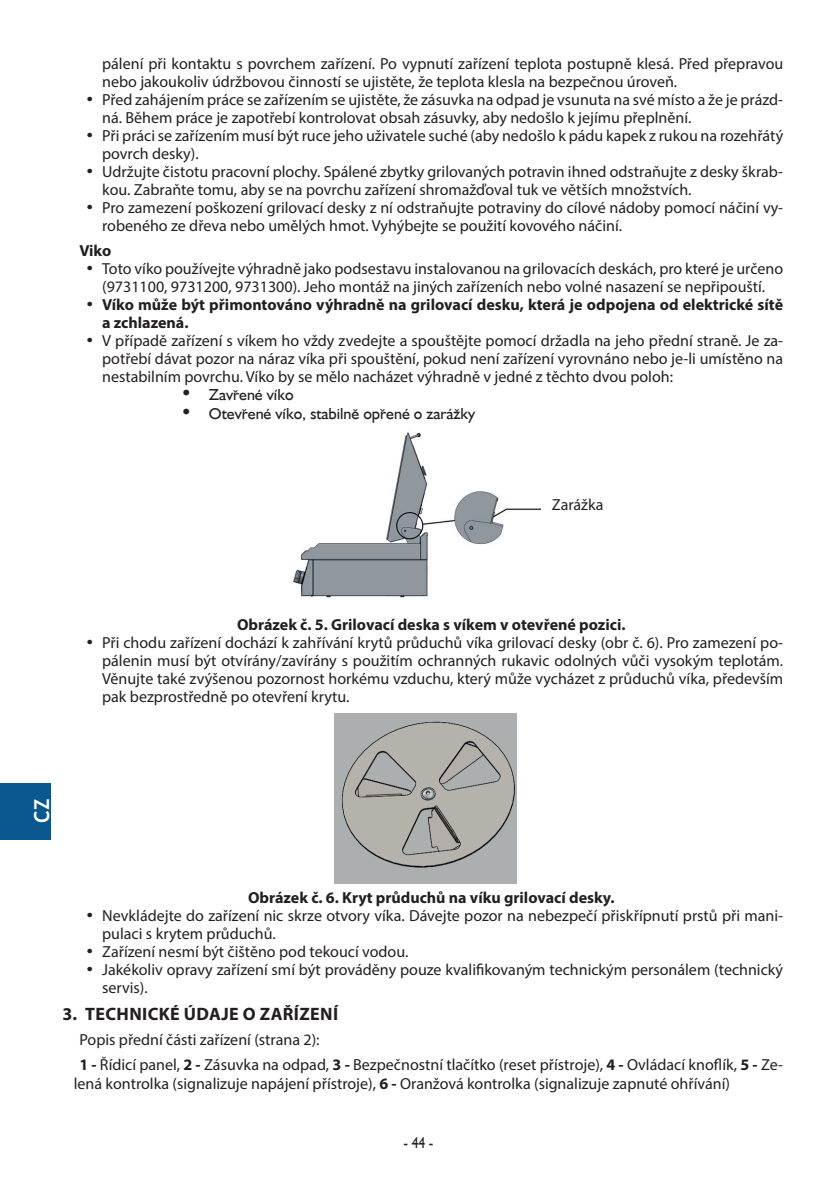
<style>
.page{position:relative;width:840px;height:1191px;background:#fff}
.page>*{position:absolute;margin:0;border:0;box-sizing:border-box;transform-origin:0 0}
.t1{font:700 20.6px "Trebuchet MS";color:#fff}
.t2{font:700 18px "Myriad Pro";letter-spacing:.02em;color:#231f20}
.t3{font:16px/18px "Myriad Pro";color:#231f20}
.t4{font:700 16px/18px "Myriad Pro";color:#231f20}
.t5{font:16px "Humanst 521 EU";color:#231f20}
.t6{font:16px "Humanst 521 EU";color:#231f20;scale:.86 1}
.s1{font-family:"Humanst 521 EU";font-weight:700}
.s2{font-family:"Humanst 521 EU"}
.s3{font-weight:700;font-size:20px}
.s4{font-weight:700}
</style>
<div class="page">
<div style="left:0;top:782px;width:51px;height:57px;background:#0b5890"></div>
<img style="left:293px;top:432px;width:247px;height:166px">
<img style="left:334px;top:713px;width:182px;height:170px">
<p class="t3" style="left:102px;top:54px;width:682px">pálení při kontaktu s povrchem zařízení. Po vypnutí zařízení teplota postupně klesá. Před přepravou nebo jakoukoliv údržbovou činností se ujistěte, že teplota klesla na bezpečnou úroveň.</p>
<p class="t3" style="left:102px;top:90px;width:682px;text-indent:-17px"><span class="s1">•</span> Před zahájením práce se zařízením se ujistěte, že zásuvka na odpad je vsunuta na své místo a že je prázd&shy;ná. Během práce je zapotřebí kontrolovat obsah zásuvky, aby nedošlo k jejímu přeplnění.</p>
<p class="t3" style="left:102px;top:126px;width:682px;text-indent:-17px"><span class="s1">•</span> Při práci se zařízením musí být ruce jeho uživatele suché (aby nedošlo k pádu kapek z rukou na rozehřátý povrch desky).</p>
<p class="t3" style="left:102px;top:162px;width:682px;text-indent:-17px"><span class="s1">•</span> Udržujte čistotu pracovní plochy. Spálené zbytky grilovaných potravin ihned odstraňujte z desky škrab&shy;kou. Zabraňte tomu, aby se na povrchu zařízení shromažďoval tuk ve větších množstvích.</p>
<p class="t3" style="left:102px;top:198px;width:682px;text-indent:-17px"><span class="s1">•</span> Pro zamezení poškození grilovací desky z ní odstraňujte potraviny do cílové nádoby pomocí náčiní vy&shy;robeného ze dřeva nebo umělých hmot. Vyhýbejte se použití kovového náčiní.</p>
<p class="t4" style="left:79px;top:241px;width:33px">Viko</p>
<p class="t3" style="left:85px;top:259px;width:699px;text-align:center"><span class="s1">•</span> Toto víko používejte výhradně jako podsestavu instalovanou na grilovacích deskách, pro které je určeno (9731100, 9731200, 9731300). Jeho montáž na jiných zařízeních nebo volné nasazení se nepřipouští.</p>
<p class="t4" style="left:102px;top:295px;width:682px;text-indent:-17px"><span class="s2">•</span> Víko může být přimontováno výhradně na grilovací desku, která je odpojena od elektrické sítě a zchlazená.</p>
<p class="t3" style="left:102px;top:331px;width:682px;text-align:justify;text-indent:-17px"><span class="s1">•</span> V případě zařízení s víkem ho vždy zvedejte a spouštějte pomocí držadla na jeho přední straně. Je za&shy;potřebí dávat pozor na náraz víka při spouštění, pokud není zařízení vyrovnáno nebo je-li umístěno na nestabilním povrchu. Víko by se mělo nacházet výhradně v jedné z těchto dvou poloh:</p>
<p class="t5" style="left:180px;top:384px;width:114px"><span class="s3">•</span> Zavřené víko</p>
<p class="t5" style="left:180px;top:403px;width:296px"><span class="s3">•</span> Otevřené víko, stabilně opřené o zarážky</p>
<p class="t3" style="left:551px;top:495px;width:53px">Zarážka</p>
<p class="t4" style="left:237px;top:615px;width:390px">Obrázek č. 5. Grilovací deska s víkem v otevřené pozici.</p>
<p class="t3" style="left:102px;top:634px;width:682px;text-align:justify;text-indent:-17px"><span class="s1">•</span> Při chodu zařízení dochází k zahřívání krytů průduchů víka grilovací desky (obr č. 6). Pro zamezení po&shy;pálenin musí být otvírány/zavírány s použitím ochranných rukavic odolných vůči vysokým teplotám.<br>Věnujte také zvýšenou pozornost horkému vzduchu, který může vycházet z průduchů víka, především pak bezprostředně po otevření krytu.</p>
<p class="t1" style="left:29px;top:823px;width:26px;rotate:-90deg">CZ</p>
<p class="t4" style="left:248px;top:888px;width:368px">Obrázek č. 6. Kryt průduchů na víku grilovací desky.</p>
<p class="t3" style="left:102px;top:906px;width:682px;text-indent:-17px"><span class="s1">•</span> Nevkládejte do zařízení nic skrze otvory víka. Dávejte pozor na nebezpečí přiskřípnutí prstů při mani&shy;pulaci s krytem průduchů.</p>
<p class="t3" style="left:85px;top:942px;width:324px"><span class="s1">•</span> Zařízení nesmí být čištěno pod tekoucí vodou.</p>
<p class="t3" style="left:102px;top:960px;width:682px;text-indent:-17px"><span class="s1">•</span> Jakékoliv opravy zařízení smí být prováděny pouze kvalifikovaným technickým personálem (technický servis).</p>
<p class="t2" style="left:63px;top:1002px;width:277px">3. TECHNICKÉ ÚDAJE O ZAŘÍZENÍ</p>
<p class="t3" style="left:79px;top:1027px;width:704px;line-height:24.8px">Popis přední části zařízení (strana 2):<br><span class="s4">1 -</span> Řídicí panel, <span class="s4">2 -</span> Zásuvka na odpad, <span class="s4">3 -</span> Bezpečnostní tlačítko (reset přístroje), <span class="s4">4 -</span> Ovládací knoflík, <span class="s4">5 -</span> Ze-</p>
<p class="t3" style="left:74px;top:1074px;width:657px">lená kontrolka (signalizuje napájení přístroje), <span class="s4">6 -</span> Oranžová kontrolka (signalizuje zapnuté ohřívání)</p>
<p class="t6" style="left:403px;top:1133px;width:36px">- 44 -</p>
</div>
